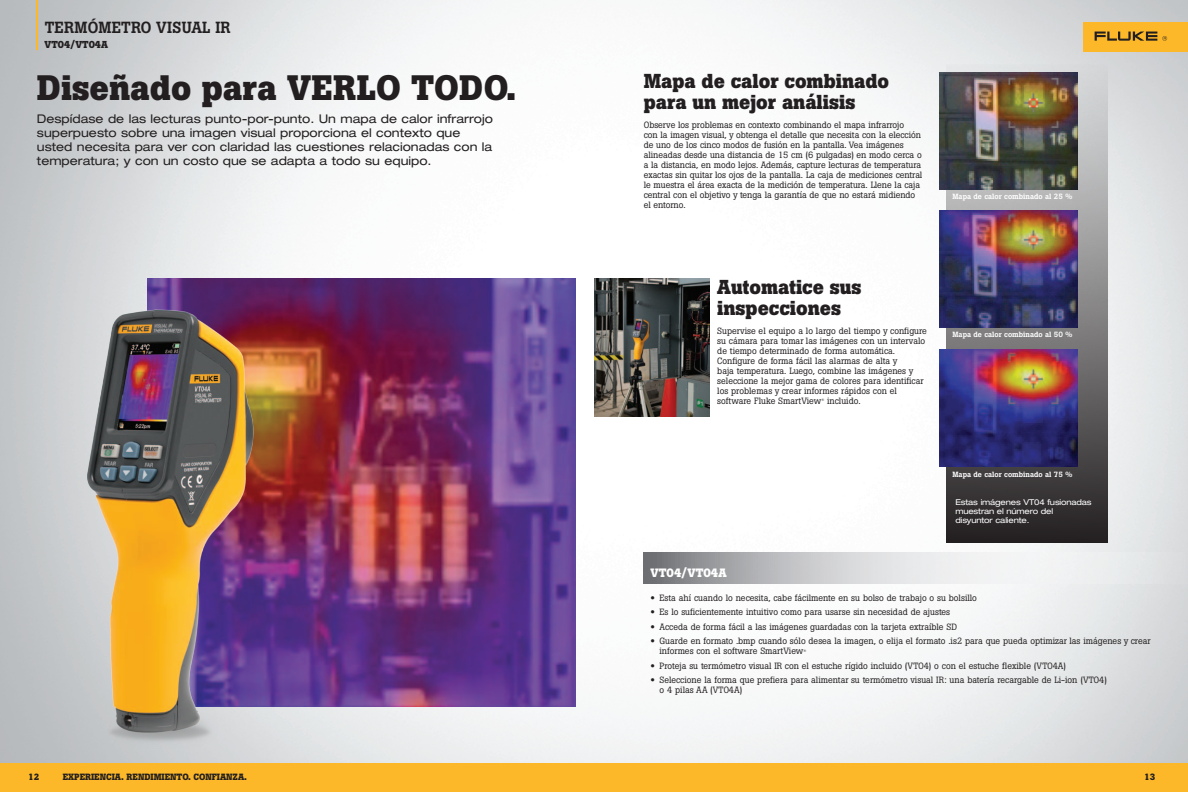
<style>
.page{position:relative;width:1188px;height:792px;background:#fff}
.page>*{position:absolute;margin:0;border:0;box-sizing:border-box;transform-origin:0 0}
.t1{font:700 35px "Boton Pro";letter-spacing:.01em;color:#231f20}
.t2{font:700 20px/21px "Boton Pro";color:#231f20}
.t3{font:500 16px "Boton Pro";letter-spacing:.01em;color:#231f20}
.t4{font:expanded 12px/14px "Helvetica Neue LT Std";color:#231f20}
.t5{font:700 12px "Boton Pro";color:#fff}
.t6{font:700 10px "Boton Pro";color:#231f20}
.t7{font:9px/10px "Boton Pro";color:#231f20}
.t8{font:700 9px "Boton Pro";color:#231f20}
.t9{font:expanded 8px/9px "Helvetica Neue LT Std";letter-spacing:-.02em;color:#fff}
.t10{font:500 7.5px "Boton Pro";color:#fff}
.t11{font:3.6px "Boton Pro";color:#231f20}
.s1{font-family:"Helvetica Neue LT Std";font-weight:700;font-stretch:expanded}
</style>
<div class="page">
<img style="left:0;top:0;width:1188px;height:763px">
<div style="left:1083px;top:22px;width:105px;height:30px;background:#fcb828"></div>
<svg style="left:1095px;top:32px;width:72px;height:9px"></svg>
<div style="left:0;top:763px;width:1188px;height:29px;background:#fcb828"></div>
<div style="left:947px;top:64px;width:161px;height:478px;background:linear-gradient(to bottom,#e0e2e4,#2a2627)"></div>
<hr style="left:36px;top:0;width:2px;height:50px;background:#fcb828">
<img style="left:148px;top:279px;width:428px;height:427px">
<img style="left:939px;top:73px;width:139px;height:117px">
<img style="left:939px;top:211px;width:139px;height:117px">
<img style="left:939px;top:350px;width:139px;height:117px">
<img style="left:594px;top:279px;width:115px;height:138px">
<svg style="left:644px;top:552px;width:544px;height:31px"></svg>
<img style="left:76px;top:283px;width:190px;height:469px">
<h3 class="t3" style="left:45px;top:17px;width:22px">Term</h3>
<h3 class="t3" style="left:88px;top:17px;width:23px">ómetr</h3>
<h3 class="t3" style="left:141px;top:17px;width:36px">o visual</h3>
<h3 class="t3" style="left:215px;top:17px;width:17px">IR</h3>
<p class="t6" style="left:45px;top:38px;width:65px">VT04/VT04A</p>
<h1 class="t1" style="left:37px;top:65px;width:481px">Diseñado para verlo todo.</h1>
<p class="t4" style="left:37px;top:111px;width:458px">Despídase de las lecturas punto-por-punto. Un mapa de calor infrarrojo superpuesto sobre una imagen visual proporciona el contexto que usted necesita para ver con claridad las cuestiones relacionadas con la temperatura; y con un costo que se adapta a todo su equipo.</p>
<h2 class="t2" style="left:644px;top:70px;width:247px">Mapa de calor combinado para un mejor análisis</h2>
<p class="t7" style="left:644px;top:120px;width:280px">Observe los problemas en contexto combinando el mapa infrarrojo<br>con la imagen visual, y obtenga el detalle que necesita con la elección de uno de los cinco modos de fusión en la pantalla. Vea imágenes alineadas desde una distancia de 15 cm (6 pulgadas) en modo cerca o a la distancia, en modo lejos. Además, capture lecturas de temperatura exactas sin quitar los ojos de la pantalla. La caja de mediciones central le muestra el área exacta de la medición de temperatura. Llene la caja central con el objetivo y tenga la garantía de que no estará midiendo el entorno.</p>
<p class="t10" style="left:953px;top:192px;width:121px">Mapa de calor combinado al 25 %</p>
<h2 class="t2" style="left:717px;top:276px;width:146px">Automatice sus inspecciones</h2>
<p class="t7" style="left:717px;top:326px;width:211px">Supervise el equipo a lo largo del tiempo y configure su cámara para tomar las imágenes con un intervalo de tiempo determinado de forma automática.<br>Configure de forma fácil las alarmas de alta y<br>baja temperatura. Luego, combine las imágenes y seleccione la mejor gama de colores para identificar los problemas y crear informes rápidos con el software Fluke SmartView</p>
<p class="t11" style="left:821px;top:398px;width:4px">®</p>
<p class="t7" style="left:827px;top:396px;width:35px">incluido.</p>
<p class="t10" style="left:953px;top:330px;width:121px">Mapa de calor combinado al 50 %</p>
<p class="t10" style="left:953px;top:470px;width:121px">Mapa de calor combinado al 75 %</p>
<p class="t9" style="left:955px;top:497px;width:138px">Estas imágenes VT04 fusionadas muestran el número del disyuntor caliente.</p>
<h3 class="t5" style="left:650px;top:565px;width:78px">VT04/VT04A</h3>
<p class="t7" style="left:650px;top:593px;width:328px"><span class="s1">•</span> Esta ahí cuando lo necesita, cabe fácilmente en su bolso de trabajo o su bolsillo</p>
<p class="t7" style="left:650px;top:607px;width:301px"><span class="s1">•</span> Es lo suficientemente intuitivo como para usarse sin necesidad de ajustes</p>
<p class="t7" style="left:650px;top:622px;width:308px"><span class="s1">•</span> Acceda de forma fácil a las imágenes guardadas con la tarjeta extraíble SD</p>
<p class="t7" style="left:660px;top:636px;width:493px;text-indent:-9px"><span class="s1">•</span> Guarde en formato .bmp cuando sólo desea la imagen, o elija el formato .is2 para que pueda optimizar las imágenes y crear informes con el software SmartView</p>
<p class="t11" style="left:803px;top:648px;width:4px">®</p>
<p class="t7" style="left:650px;top:661px;width:417px"><span class="s1">•</span> Proteja su termómetro visual IR con el estuche rígido incluido (VT04) o con el estuche flexible (VT04A)</p>
<p class="t7" style="left:660px;top:675px;width:449px;text-indent:-9px"><span class="s1">•</span> Seleccione la forma que prefiera para alimentar su termómetro visual IR: una batería recargable de Li-ion (VT04) o 4 pilas AA (VT04A)</p>
<p class="t8" style="left:28px;top:771px;width:13px">12</p>
<p class="t8" style="left:63px;top:771px;width:186px">EXPERIENCIA. RENDIMIENTO. CONFIANZA.</p>
<p class="t8" style="left:1144px;top:771px;width:13px">13</p>
</div>
